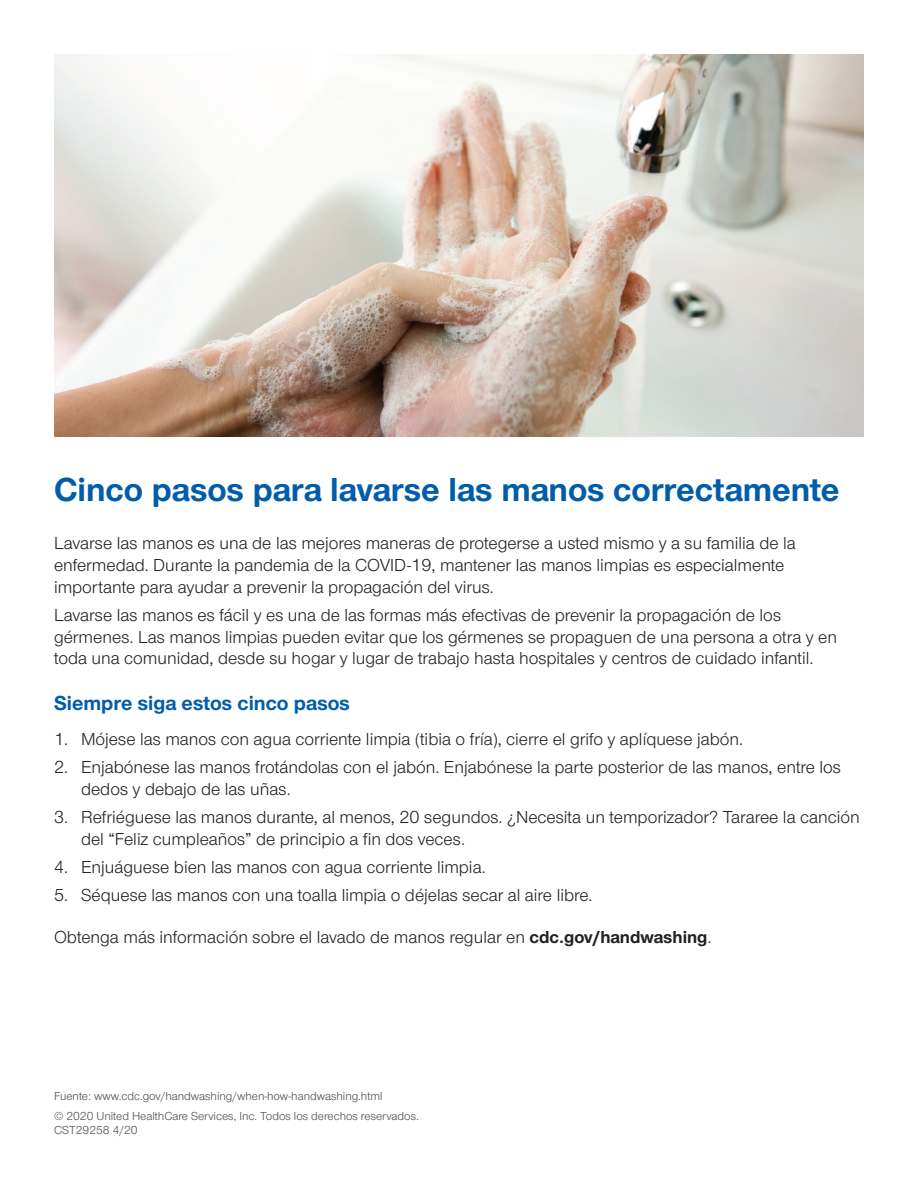
<style>
.page{position:relative;width:918px;height:1188px;background:#fff}
.page>*{position:absolute;margin:0;border:0;box-sizing:border-box;transform-origin:0 0}
.t1{font:700 34.5px "UHC Sans";color:#015dac}
.t2{font:700 21px "UHC Sans";color:#015dac}
.t3{font:18px/21.6px "UHC Sans";color:#231f20}
.t4{font:12px/20.2px "UHC Sans";color:#4c4c4c}
.s1{font-weight:700}
</style>
<div class="page">
<img style="left:54px;top:54px;width:810px;height:382px">
<h1 class="t1" style="left:54px;top:466px;width:787px">Cinco pasos para lavarse las manos correctamente</h1>
<p class="t3" style="left:54px;top:532px;width:743px">Lavarse las manos es una de las mejores maneras de protegerse a usted mismo y a su familia de la enfermedad. Durante la pandemia de la COVID-19, mantener las manos limpias es especialmente importante para ayudar a prevenir la propagación del virus.</p>
<p class="t3" style="left:54px;top:604px;width:785px">Lavarse las manos es fácil y es una de las formas más efectivas de prevenir la propagación de los gérmenes. Las manos limpias pueden evitar que los gérmenes se propaguen de una persona a otra y en toda una comunidad, desde su hogar y lugar de trabajo hasta hospitales y centros de cuidado infantil.</p>
<p class="t2" style="left:54px;top:689px;width:298px">Siempre siga estos cinco pasos</p>
<p class="t3" style="left:54px;top:727px;width:691px">1. Mójese las manos con agua corriente limpia (tibia o fría), cierre el grifo y aplíquese jabón.</p>
<p class="t3" style="left:81px;top:756px;width:762px;text-indent:-27px">2. Enjabónese las manos frotándolas con el jabón. Enjabónese la parte posterior de las manos, entre los dedos y debajo de las uñas.</p>
<p class="t3" style="left:81px;top:806px;width:780px;text-indent:-27px">3. Refriéguese las manos durante, al menos, 20 segundos. ¿Necesita un temporizador? Tararee la canción del “Feliz cumpleaños” de principio a fin dos veces.</p>
<p class="t3" style="left:54px;top:856px;width:433px">4. Enjuáguese bien las manos con agua corriente limpia.</p>
<p class="t3" style="left:54px;top:884px;width:540px">5. Séquese las manos con una toalla limpia o déjelas secar al aire libre.</p>
<p class="t3" style="left:54px;top:926px;width:659px">Obtenga más información sobre el lavado de manos regular en <span class="s1">cdc.gov/handwashing</span>.</p>
<p class="t4" style="left:54px;top:1086px;width:366px">Fuente: www.cdc.gov/handwashing/when-how-handwashing.html<br>© 2020 United HealthCare Services, Inc. Todos los derechos reservados.</p>
<p class="t4" style="left:54px;top:1119px;width:85px">CST29258 4/20</p>
</div>
